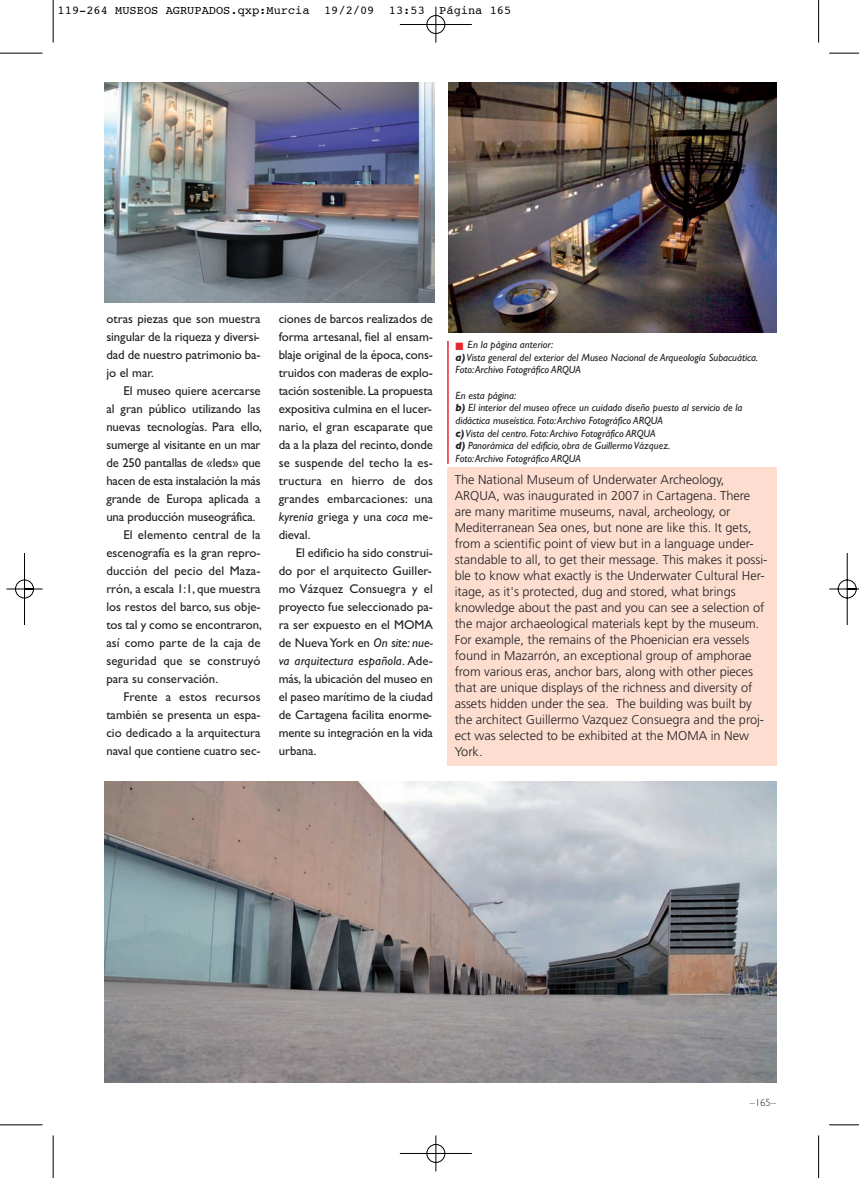
<style>
.page{position:relative;width:859px;height:1178px;background:#fff}
.page>*{position:absolute;margin:0;border:0;box-sizing:border-box;transform-origin:0 0}
.t1{font:12.75px/18px "Gill Sans";color:#231f20;text-align:justify}
.t2{font:300 12.75px/16px "Frutiger";color:#231f20}
.t3{font:12px "Courier";color:#000}
.t4{font:italic 10.5px/12.6px "Gill Sans";color:#231f20}
.t5{font:300 10.5px "Gill Sans";color:#231f20}
.t6{font:10.5px "Zapf Dingbats";color:#e9282d}
.s1{font-style:italic}
.s2{font-weight:700}
</style>
<div class="page">
<hr style="left:53px;top:0;width:1px;height:43px;background:#000">
<hr style="left:0;top:53px;width:43px;height:1px;background:#000">
<hr style="left:818px;top:0;width:1px;height:43px;background:#000">
<hr style="left:53px;top:1135px;width:1px;height:43px;background:#000">
<hr style="left:0;top:1124px;width:43px;height:1px;background:#000">
<hr style="left:818px;top:1135px;width:1px;height:43px;background:#000">
<img style="left:6px;top:6px;width:853px;height:1166px">
<p class="t3" style="left:58px;top:4px;width:455px">119-264 MUSEOS AGRUPADOS.qxp:Murcia 19/2/09 13:53 Página 165</p>
<p class="t1" style="left:106px;top:311px;width:156px">otras piezas que son muestra singular de la riqueza y diversi&shy;dad de nuestro patrimonio ba&shy;jo el mar.</p>
<p class="t1" style="left:123px;top:383px;width:139px">El museo quiere acercarse</p>
<p class="t1" style="left:106px;top:401px;width:156px">al gran público utilizando las</p>
<p class="t1" style="left:106px;top:419px;width:157px">nuevas tecnologías. Para ello,</p>
<p class="t1" style="left:106px;top:437px;width:156px">sumerge al visitante en un mar</p>
<p class="t1" style="left:106px;top:455px;width:156px">de 250 pantallas de «leds» que</p>
<p class="t1" style="left:106px;top:473px;width:156px">hacen de esta instalación la más</p>
<p class="t1" style="left:106px;top:491px;width:156px">grande de Europa aplicada a</p>
<p class="t1" style="left:106px;top:509px;width:151px">una producción museográfica.</p>
<p class="t1" style="left:123px;top:527px;width:139px">El elemento central de la</p>
<p class="t1" style="left:106px;top:545px;width:156px">escenografía es la gran repro-</p>
<p class="t1" style="left:106px;top:563px;width:156px">ducción del pecio del Maza-</p>
<p class="t1" style="left:106px;top:581px;width:156px">rrón, a escala 1:1, que muestra</p>
<p class="t1" style="left:106px;top:599px;width:156px">los restos del barco, sus obje-</p>
<p class="t1" style="left:106px;top:617px;width:157px">tos tal y como se encontraron,</p>
<p class="t1" style="left:106px;top:635px;width:156px">así como parte de la caja de</p>
<p class="t1" style="left:106px;top:653px;width:156px">seguridad que se construyó</p>
<p class="t1" style="left:106px;top:671px;width:113px">para su conservación.</p>
<p class="t1" style="left:123px;top:689px;width:139px">Frente a estos recursos</p>
<p class="t1" style="left:106px;top:707px;width:156px">también se presenta un espa-</p>
<p class="t1" style="left:106px;top:725px;width:156px">cio dedicado a la arquitectura</p>
<p class="t1" style="left:106px;top:743px;width:156px">naval que contiene cuatro sec-</p>
<p class="t1" style="left:279px;top:311px;width:156px">ciones de barcos realizados de forma artesanal, fiel al ensam&shy;blaje original de la época, cons&shy;truidos con maderas de explo&shy;tación sostenible. La propuesta expositiva culmina en el lucer&shy;nario, el gran escaparate que da a la plaza del recinto, donde se suspende del techo la es&shy;tructura en hierro de dos grandes embarcaciones: una <span class="s1">kyrenia</span> griega y una <span class="s1">coca</span> me&shy;dieval.</p>
<p class="t1" style="left:279px;top:545px;width:156px;text-indent:17px">El edificio ha sido construi&shy;do por el arquitecto Guiller&shy;mo Vázquez Consuegra y el proyecto fue seleccionado pa&shy;ra ser expuesto en el MOMA de Nueva York en <span class="s1">On site: nue&shy;va arquitectura española</span>. Ade&shy;más, la ubicación del museo en el paseo marítimo de la ciudad de Cartagena facilita enorme&shy;mente su integración en la vida urbana.</p>
<p class="t4" style="left:455px;top:339px;width:304px;text-indent:12px">En la página anterior:<br><span class="s2">a)</span> Vista general del exterior del Museo Nacional de Arqueología Subacuática.<br>Foto: Archivo Fotográfico ARQUA</p>
<p class="t4" style="left:455px;top:390px;width:289px">En esta página:<br><span class="s2">b)</span> El interior del museo ofrece un cuidado diseño puesto al servicio de la didáctica museística. Foto: Archivo Fotográfico ARQUA<br><span class="s2">c)</span> Vista del centro. Foto: Archivo Fotográfico ARQUA<br><span class="s2">d)</span> Panorámica del edificio, obra de Guillermo Vázquez.<br>Foto: Archivo Fotográfico ARQUA</p>
<p class="t6" style="left:455px;top:341px;width:9px">■</p>
<p class="t2" style="left:455px;top:472px;width:314px">The National Museum of Underwater Archeology, ARQUA, was inaugurated in 2007 in Cartagena. There are many maritime museums, naval, archeology, or Mediterranean Sea ones, but none are like this. It gets, from a scientific point of view but in a language under&shy;standable to all, to get their message. This makes it possi&shy;ble to know what exactly is the Underwater Cultural Her&shy;itage, as it's protected, dug and stored, what brings knowledge about the past and you can see a selection of the major archaeological materials kept by the museum.<br>For example, the remains of the Phoenician era vessels found in Mazarrón, an exceptional group of amphorae from various eras, anchor bars, along with other pieces that are unique displays of the richness and diversity of assets hidden under the sea. The building was built by the architect Guillermo Vazquez Consuegra and the proj&shy;ect was selected to be exhibited at the MOMA in New York.</p>
<p class="t5" style="left:750px;top:1099px;width:28px">–165–</p>
</div>
